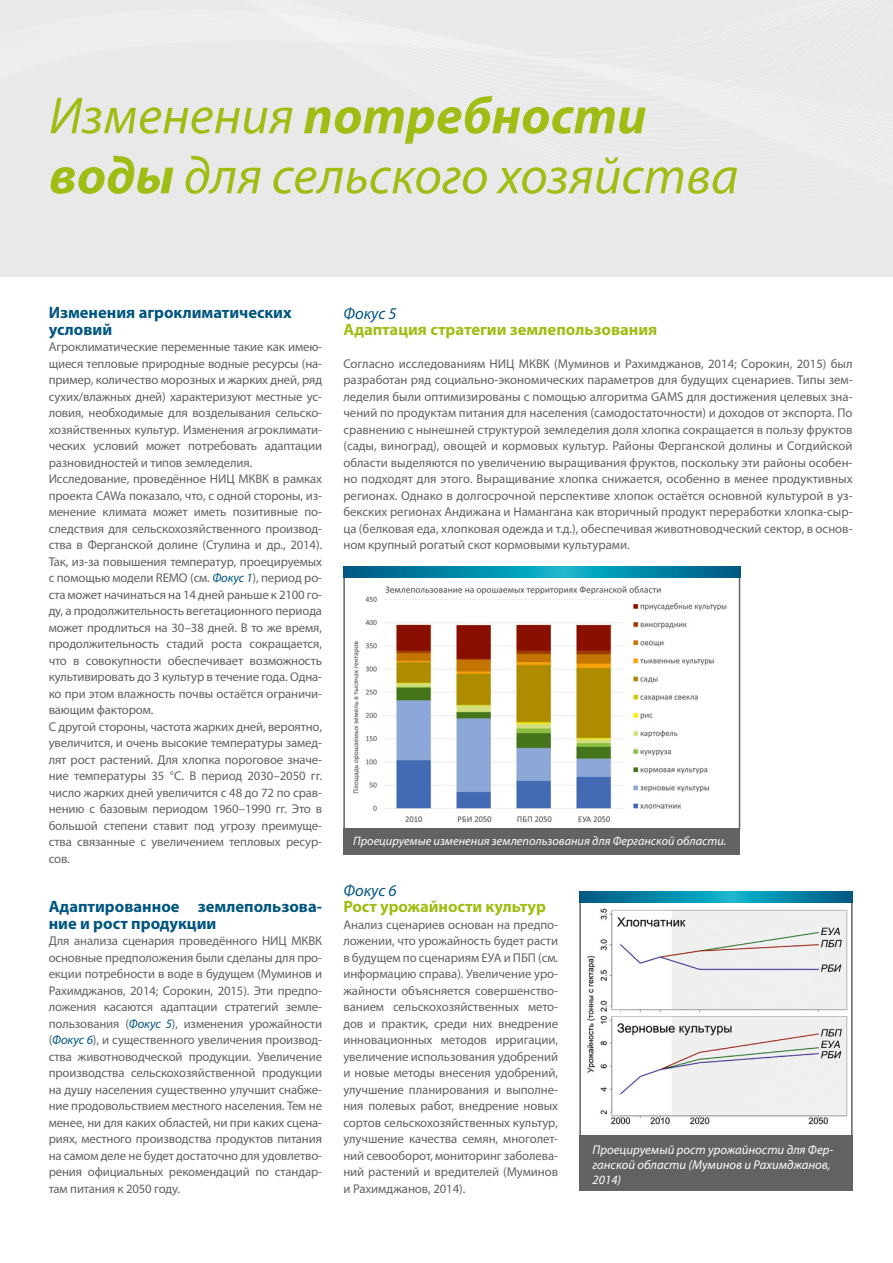
<style>
.page{position:relative;width:893px;height:1263px;background:#fff}
.page>*{position:absolute;margin:0;border:0;box-sizing:border-box;transform-origin:0 0}
.t1{font:italic 52.5px/60px "Myriad Pro";color:#9fbe15}
.t2{font:700 16.5px/16.5px "Myriad Pro";color:#005681}
.t3{font:700 16.5px "Myriad Pro";color:#9fbe15}
.t4{font:italic 16.5px "Myriad Pro";letter-spacing:.005em;color:#005681}
.t5{font:12.75px/16.5px "Myriad Pro";letter-spacing:-.01em;color:#626261;text-align:justify}
.t6{font:italic 12.75px/15px "Myriad Pro";color:#fff}
.t7{font:italic 12.3px "Myriad Pro";color:#fff}
.s1{font-weight:700}
.s2{font-style:italic;color:#005681}
</style>
<div class="page">
<div style="left:579px;top:895px;width:274px;height:242px;border:2px solid #626261"></div>
<div style="left:0;top:0;width:893px;height:277px;background:#e9e9e9"></div>
<div style="left:579px;top:1135px;width:274px;height:56px;background:#626261"></div>
<div style="left:343px;top:571px;width:397px;height:259px;border:2px solid #626261"></div>
<img style="left:350px;top:577px;width:384px;height:246px">
<svg style="left:343px;top:566px;width:397px;height:11px;background:#0387a7"></svg>
<div style="left:343px;top:829px;width:397px;height:26px;background:#626261"></div>
<img style="left:587px;top:908px;width:261px;height:217px">
<svg style="left:579px;top:892px;width:274px;height:11px;background:#0387a7"></svg>
<h1 class="t1" style="left:49px;top:85px;width:691px">Изменения <span class="s1">потребности воды</span> для сельского хозяйства</h1>
<p class="t2" style="left:49px;top:304px;width:244px">Изменения агроклиматических условий</p>
<p class="t5" style="left:49px;top:338px;width:275px;text-align:left">Агроклиматические переменные такие как имею&shy;щиеся тепловые природные водные ресурсы (на&shy;пример, количество морозных и жарких дней, ряд сухих/влажных дней) характеризуют местные ус&shy;ловия, необходимые для возделывания сельско&shy;хозяйственных культур. Изменения агроклимати&shy;ческих условий может потребовать адаптации разновидностей и типов земледелия.<br>Исследование, проведённое НИЦ МКВК в рамках проекта CAWa показало, что, с одной стороны, из&shy;менение климата может иметь позитивные по&shy;следствия для сельскохозяйственного производ&shy;ства в Ферганской долине (Стулина и др., 2014).<br>Так, из-за повышения температур, проецируемых с помощью модели REMO (см. <span class="s2">Фокус 1</span>), период ро&shy;ста может начинаться на 14 дней раньше к 2100 го&shy;ду, а продолжительность вегетационного периода может продлиться на 30–38 дней. В то же время, продолжительность стадий роста сокращается, что в совокупности обеспечивает возможность культивировать до 3 культур в течение года. Одна&shy;ко при этом влажность почвы остаётся ограничи&shy;вающим фактором.<br>С другой стороны, частота жарких дней, вероятно, увеличится, и очень высокие температуры замед&shy;лят рост растений. Для хлопка пороговое значе&shy;ние температуры 35 °С. В период 2030–2050 гг. число жарких дней увеличится с 48 до 72 по срав&shy;нению с базовым периодом 1960–1990 гг. Это в большой степени ставит под угрозу преимуще&shy;ства связанные с увеличением тепловых ресур&shy;сов.</p>
<p class="t2" style="left:49px;top:898px;width:275px">Адаптированное землепользова&shy;ние и рост продукции</p>
<p class="t5" style="left:49px;top:932px;width:275px">Для анализа сценария проведённого НИЦ МКВК основные предположения были сделаны для про&shy;екции потребности в воде в будущем (Муминов и Рахимджанов, 2014; Сорокин, 2015). Эти предпо&shy;ложения касаются адаптации стратегий земле&shy;пользования (<span class="s2">Фокус 5</span>), изменения урожайности (<span class="s2">Фокус 6</span>), и существенного увеличения производ&shy;ства животноводческой продукции. Увеличение производства сельскохозяйственной продукции на душу населения существенно улучшит снабже&shy;ние продовольствием местного населения. Тем не менее, ни для каких областей, ни при каких сцена&shy;риях, местного производства продуктов питания на самом деле не будет достаточно для удовлетво&shy;рения официальных рекомендаций по стандар&shy;там питания к 2050 году.</p>
<p class="t4" style="left:343px;top:303px;width:55px">Фокус 5</p>
<p class="t3" style="left:343px;top:319px;width:316px">Адаптация стратегии землепользования</p>
<p class="t5" style="left:343px;top:355px;width:511px">Согласно исследованиям НИЦ МКВК (Муминов и Рахимджанов, 2014; Сорокин, 2015) был разработан ряд социально-экономических параметров для будущих сценариев. Типы зем&shy;леделия были оптимизированы с помощью алгоритма GAMS для достижения целевых зна&shy;чений по продуктам питания для населения (самодостаточности) и доходов от экспорта. По сравнению с нынешней структурой земледелия доля хлопка сокращается в пользу фруктов (сады, виноград), овощей и кормовых культур. Районы Ферганской долины и Согдийской области выделяются по увеличению выращивания фруктов, поскольку эти районы особен&shy;но подходят для этого. Выращивание хлопка снижается, особенно в менее продуктивных регионах. Однако в долгосрочной перспективе хлопок остаётся основной культурой в уз&shy;бекских регионах Андижана и Намангана как вторичный продукт переработки хлопка-сыр&shy;ца (белковая еда, хлопковая одежда и т.д.), обеспечивая животноводческий сектор, в основ&shy;ном крупный рогатый скот кормовыми культурами.</p>
<p class="t7" style="left:353px;top:833px;width:375px">Проецируемые изменения землепользования для Ферганской области.</p>
<p class="t4" style="left:343px;top:880px;width:55px">Фокус 6</p>
<p class="t3" style="left:343px;top:896px;width:204px">Рост урожайности культур</p>
<p class="t5" style="left:343px;top:916px;width:216px">Анализ сценариев основан на предпо&shy;ложении, что урожайность будет расти в будущем по сценариям ЕУА и ПБП (см. информацию справа). Увеличение уро&shy;жайности объясняется совершенство&shy;ванием сельскохозяйственных мето&shy;дов и практик, среди них внедрение инновационных методов ирригации, увеличение использования удобрений и новые методы внесения удобрений, улучшение планирования и выполне&shy;ния полевых работ, внедрение новых сортов сельскохозяйственных культур, улучшение качества семян, многолет&shy;ний севооборот, мониторинг заболева&shy;ний растений и вредителей (Муминов и Рахимджанов, 2014).</p>
<p class="t6" style="left:593px;top:1142px;width:242px">Проецируемый рост урожайности для Фер&shy;ганской области (Муминов и Рахимджанов,<br>2014)</p>
</div>
